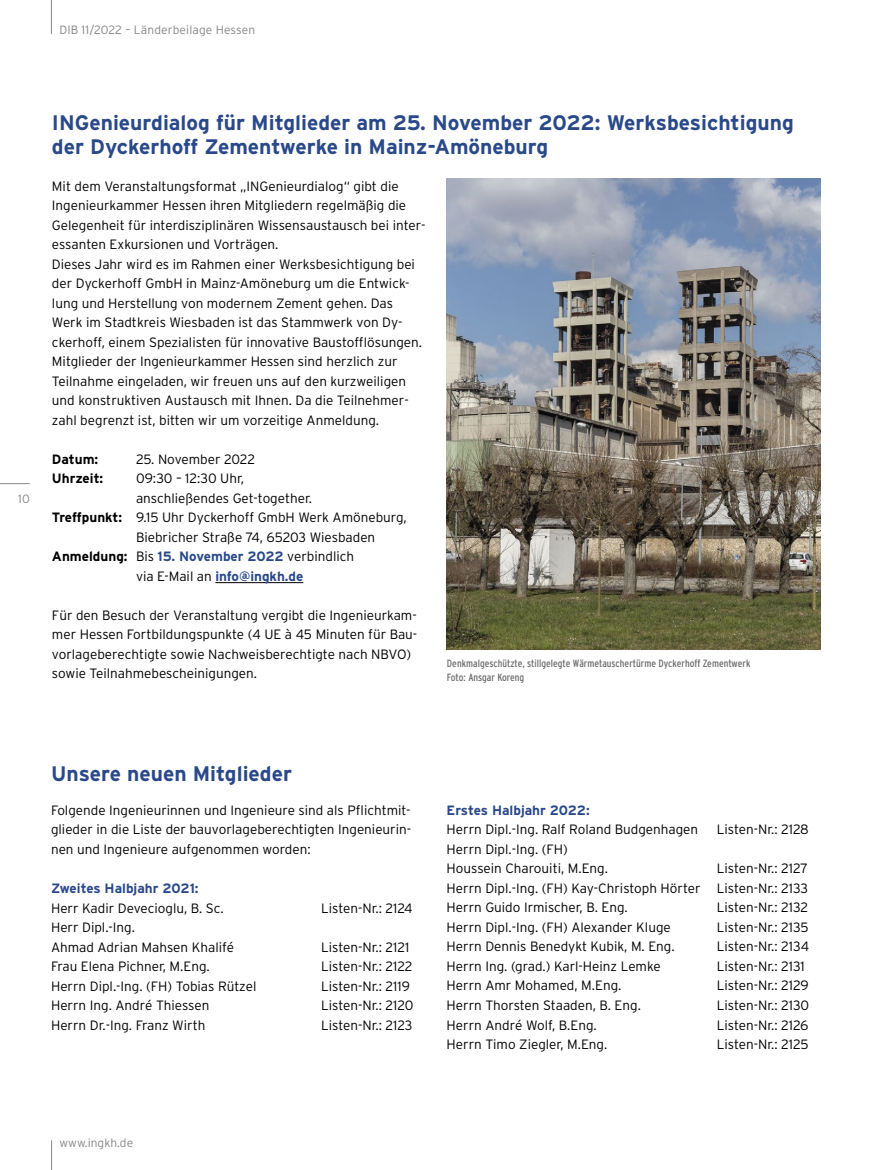
<style>
.page{position:relative;width:872px;height:1170px;background:#fff}
.page>*{position:absolute;margin:0;border:0;box-sizing:border-box;transform-origin:0 0}
.t1{font:700 21px/24px "Interstate";color:#2a498a}
.t2{font:300 13.5px/19.5px "Interstate";color:#000}
.t3{font:700 13.5px "Interstate";color:#2a498a}
.t4{font:300 13.5px "Interstate";letter-spacing:-.02em;color:#000}
.t5{font:700 13.5px "Interstate";color:#000}
.t6{font:300 12px "Interstate";letter-spacing:.01em;color:#868686}
.t7{font:condensed 10.5px/14.2px "Interstate";color:#6f6f6e}
.s1{font-weight:700}
.s2{color:#000}
.s3{font-weight:300;color:#000}
</style>
<div class="page">
<hr style="left:0;top:483px;width:30px;height:1px;background:#868686">
<svg style="left:51px;top:1140px;width:1px;height:29px"></svg>
<hr style="left:51px;top:0;width:1px;height:34px;background:#868686">
<hr style="left:215px;top:582px;width:88px;height:1px;background:#000">
<img style="left:447px;top:179px;width:373px;height:470px">
<p class="t6" style="left:59px;top:23px;width:197px">DIB 11/2022 – Länderbeilage Hessen</p>
<p class="t6" style="left:18px;top:492px;width:13px">10</p>
<h1 class="t1" style="left:52px;top:111px;width:743px">INGenieurdialog für Mitglieder am 25. November 2022: Werksbesichtigung der Dyckerhoff Zementwerke in Mainz-Amöneburg</h1>
<p class="t2" style="left:52px;top:176px;width:375px">Mit dem Veranstaltungsformat „INGenieurdialog“ gibt die Ingenieurkammer Hessen ihren Mitgliedern regelmäßig die Gelegenheit für interdisziplinären Wissensaustausch bei inter&shy;essanten Exkursionen und Vorträgen.<br>Dieses Jahr wird es im Rahmen einer Werksbesichtigung bei der Dyckerhoff GmbH in Mainz-Amöneburg um die Entwick&shy;lung und Herstellung von modernem Zement gehen. Das Werk im Stadtkreis Wiesbaden ist das Stammwerk von Dy&shy;ckerhoff, einem Spezialisten für innovative Baustofflösungen.<br>Mitglieder der Ingenieurkammer Hessen sind herzlich zur Teilnahme eingeladen, wir freuen uns auf den kurzweiligen und konstruktiven Austausch mit Ihnen. Da die Teilnehmer&shy;zahl begrenzt ist, bitten wir um vorzeitige Anmeldung.</p>
<p class="t5" style="left:52px;top:451px;width:48px">Datum:</p>
<p class="t4" style="left:136px;top:451px;width:121px">25. November 2022</p>
<p class="t5" style="left:52px;top:471px;width:53px">Uhrzeit:</p>
<p class="t2" style="left:136px;top:468px;width:110px">09:30 – 12:30 Uhr,</p>
<p class="t2" style="left:136px;top:488px;width:177px">anschließendes Get-together.</p>
<p class="t2" style="left:52px;top:507px;width:356px"><span class="s1">Treffpunkt:</span> 9.15 Uhr Dyckerhoff GmbH Werk Amöneburg,</p>
<p class="t2" style="left:136px;top:527px;width:241px">Biebricher Straße 74, 65203 Wiesbaden</p>
<p class="t3" style="left:52px;top:549px;width:304px"><span class="s2">Anmeldung:</span> <span class="s3">Bis</span> 15. November 2022 <span class="s3">verbindlich</span></p>
<p class="t3" style="left:136px;top:568px;width:169px"><span class="s3">via E-Mail an</span> info@ingkh.de</p>
<p class="t2" style="left:52px;top:605px;width:367px">Für den Besuch der Veranstaltung vergibt die Ingenieurkam&shy;mer Hessen Fortbildungspunkte (4 UE à 45 Minuten für Bau&shy;vorlageberechtigte sowie Nachweisberechtigte nach NBVO) sowie Teilnahmebescheinigungen.</p>
<p class="t7" style="left:447px;top:655px;width:305px">Denkmalgeschützte, stillgelegte Wärmetauschertürme Dyckerhoff Zementwerk<br>Foto: Ansgar Koreng</p>
<h1 class="t1" style="left:51px;top:761px;width:242px">Unsere neuen Mitglieder</h1>
<p class="t2" style="left:51px;top:800px;width:362px;text-align:justify">Folgende Ingenieurinnen und Ingenieure sind als Pflichtmit&shy;glieder in die Liste der bauvorlageberechtigten Ingenieurin&shy;nen und Ingenieure aufgenommen worden:</p>
<p class="t3" style="left:51px;top:880px;width:149px">Zweites Halbjahr 2021:</p>
<p class="t2" style="left:51px;top:897px;width:174px">Herr Kadir Devecioglu, B. Sc.</p>
<p class="t2" style="left:321px;top:897px;width:93px">Listen-Nr.: 2124</p>
<p class="t2" style="left:51px;top:917px;width:185px">Herr Dipl.-Ing.<br>Ahmad Adrian Mahsen Khalifé</p>
<p class="t2" style="left:321px;top:936px;width:90px">Listen-Nr.: 2121</p>
<p class="t2" style="left:51px;top:956px;width:160px">Frau Elena Pichner, M.Eng.</p>
<p class="t2" style="left:321px;top:956px;width:93px">Listen-Nr.: 2122</p>
<p class="t2" style="left:51px;top:975px;width:207px">Herrn Dipl.-Ing. (FH) Tobias Rützel</p>
<p class="t2" style="left:321px;top:975px;width:90px">Listen-Nr.: 2119</p>
<p class="t2" style="left:51px;top:995px;width:160px">Herrn Ing. André Thiessen</p>
<p class="t2" style="left:321px;top:995px;width:94px">Listen-Nr.: 2120</p>
<p class="t2" style="left:51px;top:1014px;width:156px">Herrn Dr.-Ing. Franz Wirth</p>
<p class="t2" style="left:321px;top:1014px;width:93px">Listen-Nr.: 2123</p>
<p class="t3" style="left:446px;top:802px;width:145px">Erstes Halbjahr 2022:</p>
<p class="t2" style="left:446px;top:819px;width:253px">Herrn Dipl.-Ing. Ralf Roland Budgenhagen</p>
<p class="t2" style="left:716px;top:819px;width:94px">Listen-Nr.: 2128</p>
<p class="t2" style="left:446px;top:839px;width:163px">Herrn Dipl.-Ing. (FH)<br>Houssein Charouiti, M.Eng.</p>
<p class="t2" style="left:446px;top:858px;width:363px;text-align:justify;text-indent:270px">Listen-Nr.: 2127<br>Herrn Dipl.-Ing. (FH) Kay-Christoph Hörter Listen-Nr.: 2133<br>Herrn Guido Irmischer, B. Eng.</p>
<p class="t2" style="left:716px;top:897px;width:93px">Listen-Nr.: 2132</p>
<p class="t2" style="left:446px;top:917px;width:226px">Herrn Dipl.-Ing. (FH) Alexander Kluge</p>
<p class="t2" style="left:716px;top:917px;width:93px">Listen-Nr.: 2135</p>
<p class="t2" style="left:446px;top:936px;width:230px">Herrn Dennis Benedykt Kubik, M. Eng.</p>
<p class="t2" style="left:716px;top:936px;width:94px">Listen-Nr.: 2134</p>
<p class="t2" style="left:446px;top:956px;width:216px">Herrn Ing. (grad.) Karl-Heinz Lemke</p>
<p class="t2" style="left:716px;top:956px;width:90px">Listen-Nr.: 2131</p>
<p class="t2" style="left:446px;top:975px;width:176px">Herrn Amr Mohamed, M.Eng.</p>
<p class="t2" style="left:716px;top:975px;width:93px">Listen-Nr.: 2129</p>
<p class="t2" style="left:446px;top:995px;width:196px">Herrn Thorsten Staaden, B. Eng.</p>
<p class="t2" style="left:716px;top:995px;width:94px">Listen-Nr.: 2130</p>
<p class="t2" style="left:446px;top:1014px;width:152px">Herrn André Wolf, B.Eng.</p>
<p class="t2" style="left:716px;top:1014px;width:93px">Listen-Nr.: 2126</p>
<p class="t2" style="left:446px;top:1034px;width:162px">Herrn Timo Ziegler, M.Eng.</p>
<p class="t2" style="left:716px;top:1034px;width:93px">Listen-Nr.: 2125</p>
<p class="t6" style="left:60px;top:1135px;width:75px">www.ingkh.de</p>
</div>
